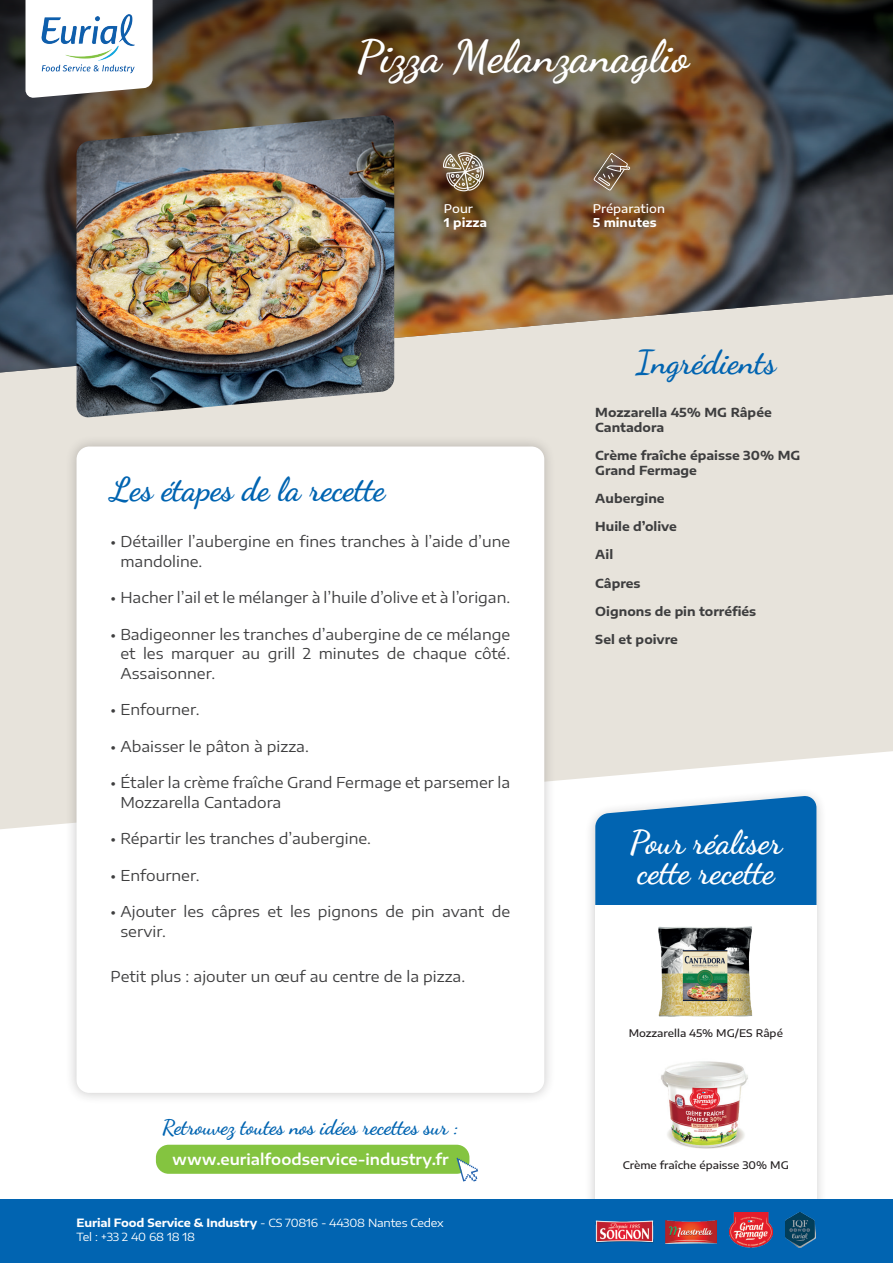
<style>
.page{position:relative;width:893px;height:1263px;background:#fff}
.page>*{position:absolute;margin:0;border:0;box-sizing:border-box;transform-origin:0 0}
.t1{font:700 45px "Dancing Script";color:#fff}
.t2{font:700 33px "Dancing Script";color:#0164b1}
.t3{font:700 33px/30px "Dancing Script";color:#fff}
.t4{font:700 21px "Dancing Script";color:#0164b1}
.t5{font:15px/19.5px "Encode Sans Expanded";color:#3e3e3f}
.t6{font:600 15px "Encode Sans Expanded";color:#fff}
.t7{font:700 12.3px/15.3px "Encode Sans Expanded";color:#3e3e3f}
.t8{font:500 12px "Encode Sans Expanded";color:#fff}
.t9{font:700 12px "Encode Sans Expanded";color:#fff}
.t10{font:11.25px/13.5px "Encode Sans Expanded";letter-spacing:-.015em;color:#fff}
.t11{font:500 10.5px "Encode Sans Expanded";color:#231f20}
.s1{font-weight:700}
</style>
<div class="page">
<svg style="left:590px;top:829px;width:231px;height:370px;fill:#ededed"></svg>
<div style="left:595px;top:829px;width:221px;height:77px;background:#0164b1"></div>
<div style="left:595px;top:906px;width:221px;height:326px;background:#fff"></div>
<svg style="left:0;top:374px;width:893px;height:455px;fill:#e7e3db"></svg>
<img style="left:0;top:0;width:893px;height:374px">
<div style="left:65px;top:435px;width:491px;height:669px;background:#231f20;opacity:.25"></div>
<div style="left:77px;top:446px;width:467px;height:647px;background:#fff;border-radius:13px"></div>
<div style="left:0;top:1199px;width:893px;height:64px;background:#0164b1"></div>
<img style="left:77px;top:115px;width:317px;height:303px">
<svg style="left:26px;top:0;width:127px;height:98px"></svg>
<img style="left:40px;top:13px;width:97px;height:61px">
<img style="left:590px;top:1197px;width:64px;height:46px">
<img style="left:666px;top:1220px;width:50px;height:23px">
<img style="left:730px;top:1212px;width:42px;height:35px">
<img style="left:785px;top:1212px;width:30px;height:35px">
<svg style="left:593px;top:153px;width:38px;height:38px"></svg>
<div style="left:156px;top:1145px;width:313px;height:29px;background:#84c440;border-radius:13px"></div>
<svg style="left:457px;top:1158px;width:21px;height:23px"></svg>
<img style="left:443px;top:152px;width:41px;height:40px">
<img style="left:661px;top:1061px;width:87px;height:88px">
<img style="left:658px;top:926px;width:95px;height:91px">
<h1 class="t1" style="left:357px;top:28px;width:334px">Pizza Melanzanaglio</h1>
<p class="t8" style="left:444px;top:200px;width:31px">Pour</p>
<p class="t9" style="left:444px;top:213px;width:45px">1 pizza</p>
<h2 class="t2" style="left:111px;top:469px;width:276px">Les étapes de la recette</h2>
<p class="t5" style="left:120px;top:531px;width:391px;text-indent:-10px">• Détailler l’aubergine en fines tranches à l’aide d’une mandoline.</p>
<p class="t5" style="left:111px;top:587px;width:401px">• Hacher l’ail et le mélanger à l’huile d’olive et à l’origan.</p>
<p class="t5" style="left:120px;top:623px;width:391px;text-align:justify;text-indent:-10px">• Badigeonner les tranches d’aubergine de ce mélange et les marquer au grill 2 minutes de chaque côté.<br>Assaisonner.</p>
<p class="t5" style="left:111px;top:699px;width:91px">• Enfourner.</p>
<p class="t5" style="left:111px;top:735px;width:200px">• Abaisser le pâton à pizza.</p>
<p class="t5" style="left:120px;top:772px;width:391px;text-indent:-10px">• Étaler la crème fraîche Grand Fermage et parsemer la<br>Mozzarella Cantadora</p>
<p class="t5" style="left:111px;top:828px;width:262px">• Répartir les tranches d’aubergine.</p>
<p class="t5" style="left:111px;top:864px;width:91px">• Enfourner.</p>
<p class="t5" style="left:120px;top:901px;width:391px;text-indent:-10px">• Ajouter les câpres et les pignons de pin avant de servir.</p>
<p class="t5" style="left:111px;top:965px;width:356px">Petit plus : ajouter un œuf au centre de la pizza.</p>
<h3 class="t4" style="left:162px;top:1114px;width:298px">Retrouvez toutes nos idées recettes sur :</h3>
<p class="t6" style="left:172px;top:1148px;width:278px">www.eurialfoodservice-industry.fr</p>
<p class="t10" style="left:77px;top:1215px;width:369px"><span class="s1">Eurial Food Service &amp; Industry</span> - CS 70816 - 44308 Nantes Cedex<br>Tel : +33 2 40 68 18 18</p>
<p class="t8" style="left:593px;top:200px;width:74px">Préparation</p>
<p class="t9" style="left:593px;top:213px;width:65px">5 minutes</p>
<h2 class="t2" style="left:636px;top:341px;width:142px">Ingrédients</h2>
<p class="t7" style="left:595px;top:403px;width:178px">Mozzarella 45% MG Râpée<br>Cantadora</p>
<p class="t7" style="left:595px;top:447px;width:207px">Crème fraîche épaisse 30% MG<br>Grand Fermage</p>
<p class="t7" style="left:595px;top:490px;width:71px">Aubergine</p>
<p class="t7" style="left:595px;top:518px;width:83px">Huile d’olive</p>
<p class="t7" style="left:595px;top:546px;width:19px">Ail</p>
<p class="t7" style="left:595px;top:574px;width:47px">Câpres</p>
<p class="t7" style="left:595px;top:602px;width:162px">Oignons de pin torréfiés</p>
<p class="t7" style="left:595px;top:630px;width:84px">Sel et poivre</p>
<h2 class="t3" style="left:630px;top:827px;width:154px">Pour réaliser cette recette</h2>
<p class="t11" style="left:629px;top:1025px;width:156px">Mozzarella 45% MG/ES Râpé</p>
<p class="t11" style="left:623px;top:1158px;width:168px">Crème fraîche épaisse 30% MG</p>
</div>
